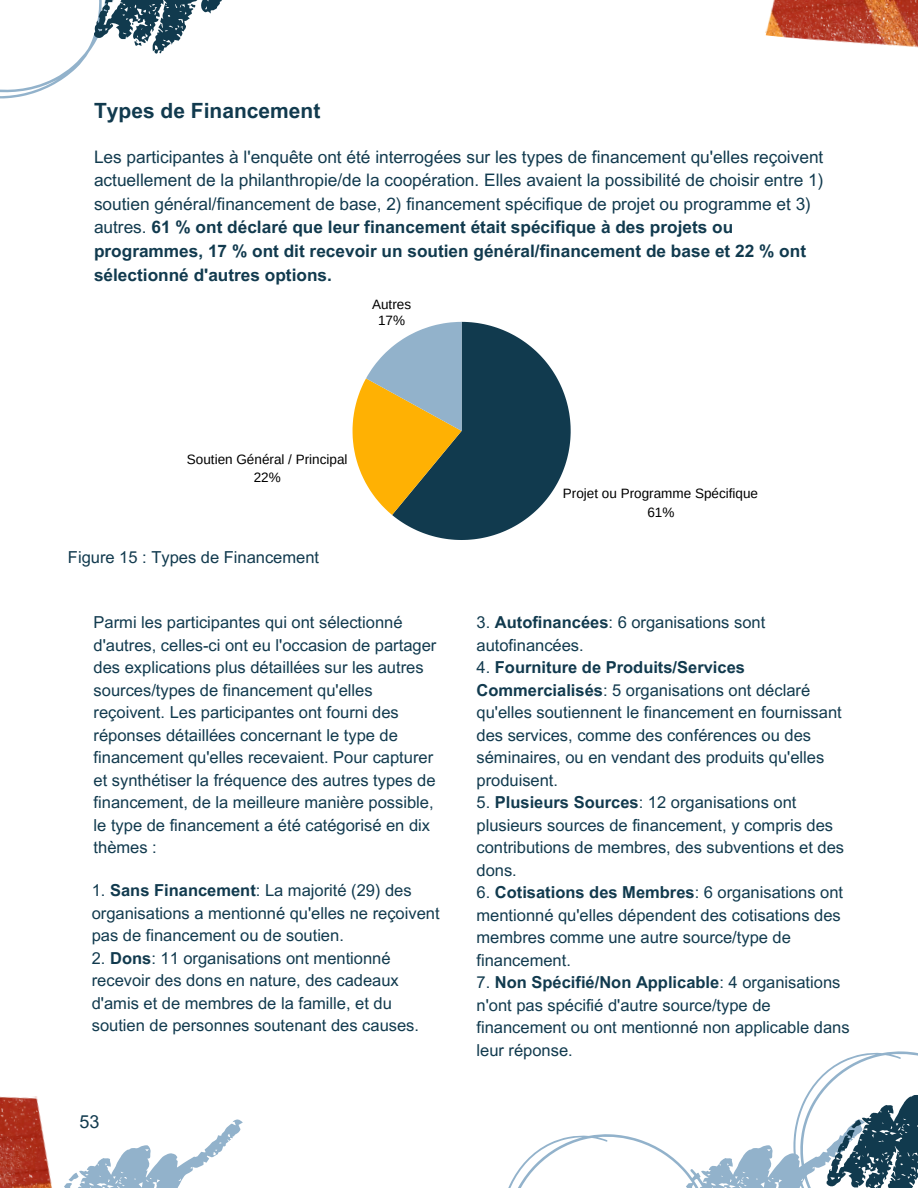
<style>
.page{position:relative;width:918px;height:1188px;background:#fff}
.page>*{position:absolute;margin:0;border:0;box-sizing:border-box;transform-origin:0 0}
.t1{font:700 21px "Arial MT Pro";color:#113a4e}
.t2{font:18px "Arial MT Pro";color:#113a4e}
.t3{font:17.25px/23.7px "Arial MT Pro";color:#113a4e}
.t4{font:16.5px/22.5px "Arial MT Pro";color:#113a4e}
.t5{font:13.5px/18.8px "Arimo";color:#000;text-align:center}
.s1{font-weight:700}
</style>
<div class="page">
<svg style="left:0;top:0;width:222px;height:99px"></svg>
<img style="left:0;top:1096px;width:44px;height:92px">
<svg style="left:44px;top:1119px;width:199px;height:69px"></svg>
<svg style="left:508px;top:1051px;width:410px;height:137px"></svg>
<img style="left:765px;top:0;width:153px;height:48px">
<svg style="left:353px;top:322px;width:218px;height:218px"></svg>
<p class="t1" style="left:94px;top:103px;width:228px">Types de Financement</p>
<h1 class="t3" style="left:94px;top:147px;width:731px">Les participantes à l'enquête ont été interrogées sur les types de financement qu'elles reçoivent actuellement de la philanthropie/de la coopération. Elles avaient la possibilité de choisir entre 1) soutien général/financement de base, 2) financement spécifique de projet ou programme et 3) autres. <span class="s1">61 % ont déclaré que leur financement était spécifique à des projets ou programmes, 17 % ont dit recevoir un soutien général/financement de base et 22 % ont sélectionné d'autres options.</span></h1>
<p class="t5" style="left:372px;top:297px;width:41px;line-height:16px">Autres<br>17%</p>
<p class="t5" style="left:187px;top:450px;width:162px">Soutien Général / Principal<br>22%</p>
<p class="t4" style="left:68px;top:548px;width:253px">Figure 15 : Types de Financement</p>
<p class="t4" style="left:94px;top:613px;width:344px">Parmi les participantes qui ont sélectionné d'autres, celles-ci ont eu l'occasion de partager des explications plus détaillées sur les autres sources/types de financement qu'elles reçoivent. Les participantes ont fourni des réponses détaillées concernant le type de financement qu'elles recevaient. Pour capturer et synthétiser la fréquence des autres types de financement, de la meilleure manière possible, le type de financement a été catégorisé en dix thèmes :</p>
<p class="t4" style="left:92px;top:881px;width:349px">1. <span class="s1">Sans Financement</span>: La majorité (29) des organisations a mentionné qu'elles ne reçoivent pas de financement ou de soutien.</p>
<p class="t4" style="left:92px;top:949px;width:329px">2. <span class="s1">Dons</span>: 11 organisations ont mentionné recevoir des dons en nature, des cadeaux d'amis et de membres de la famille, et du soutien de personnes soutenant des causes.</p>
<p class="t2" style="left:79px;top:1115px;width:22px">53</p>
<p class="t5" style="left:563px;top:484px;width:197px">Projet ou Programme Spécifique<br>61%</p>
<p class="t4" style="left:477px;top:613px;width:290px">3. <span class="s1">Autofinancées</span>: 6 organisations sont autofinancées.</p>
<p class="t4" style="left:477px;top:658px;width:367px">4. <span class="s1">Fourniture de Produits/Services Commercialisés</span>: 5 organisations ont déclaré qu'elles soutiennent le financement en fournissant des services, comme des conférences ou des séminaires, ou en vendant des produits qu'elles produisent.</p>
<p class="t4" style="left:477px;top:793px;width:369px">5. <span class="s1">Plusieurs Sources</span>: 12 organisations ont plusieurs sources de financement, y compris des contributions de membres, des subventions et des dons.</p>
<p class="t4" style="left:477px;top:883px;width:368px">6. <span class="s1">Cotisations des Membres</span>: 6 organisations ont mentionné qu'elles dépendent des cotisations des membres comme une autre source/type de financement.</p>
<p class="t4" style="left:477px;top:973px;width:375px">7. <span class="s1">Non Spécifié/Non Applicable</span>: 4 organisations n'ont pas spécifié d'autre source/type de financement ou ont mentionné non applicable dans leur réponse.</p>
</div>
